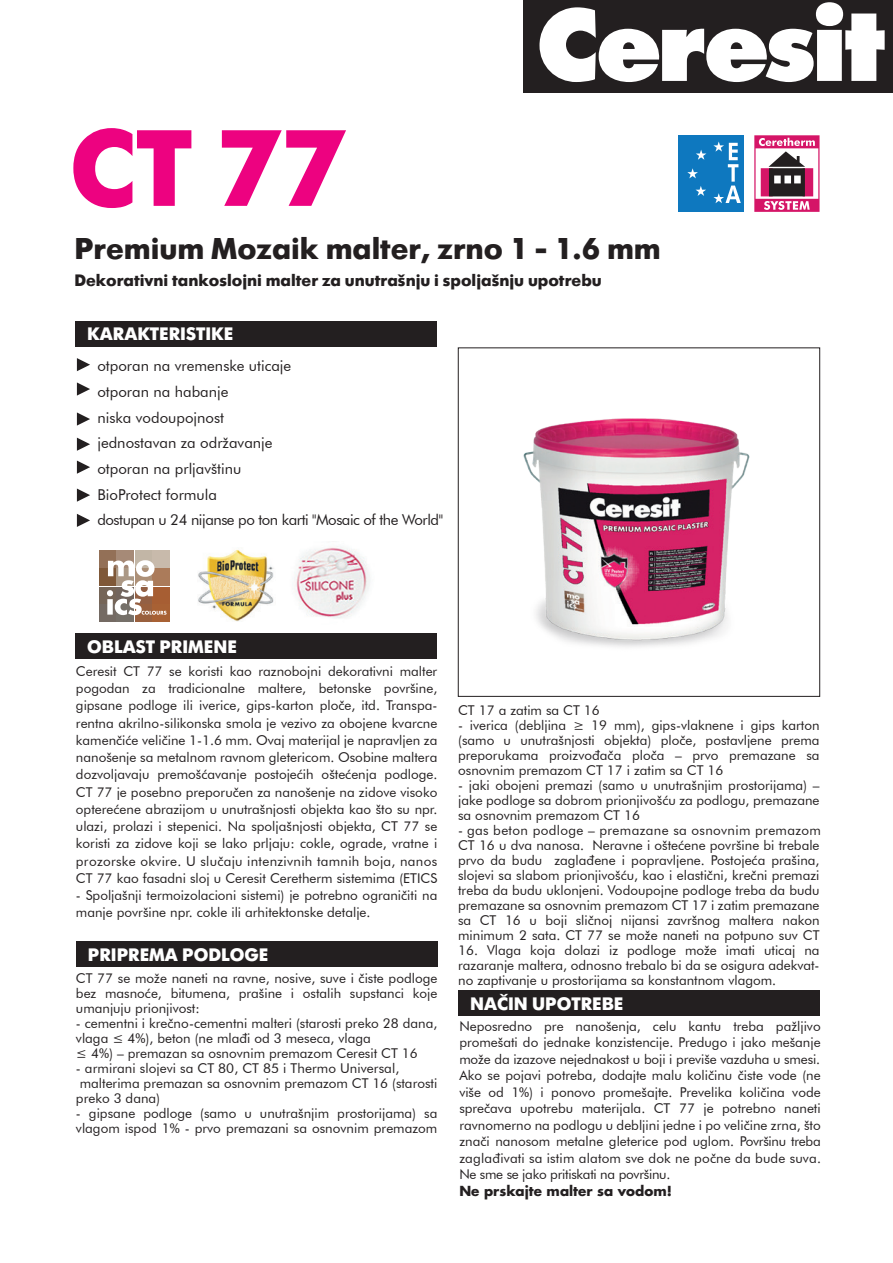
<style>
.page{position:relative;width:893px;height:1263px;background:#fff}
.page>*{position:absolute;margin:0;border:0;box-sizing:border-box;transform-origin:0 0}
.t1{font:700 108px "Futuris TT";color:#ed0280}
.t2{font:700 30px "Futura Futuris";color:#231f20}
.t3{font:700 18px "Futura Futuris";color:#fff}
.t4{font:700 16.5px "Futura Futuris";color:#231f20}
.t5{font:15px/25.7px "Futura BT";color:#231f20}
.t6{font:13.5px/15px "Futura BT";color:#231f20;text-align:justify}
.t7{font:700 13.5px "Futura";color:#231f20}
</style>
<div class="page">
<img style="left:294px;top:547px;width:76px;height:72px">
<div style="left:75px;top:321px;width:362px;height:25px;background:#231f20"></div>
<div style="left:523px;top:0;width:370px;height:93px;background:#231f20"></div>
<svg style="left:539px;top:2px;width:346px;height:80px"></svg>
<div style="left:458px;top:990px;width:362px;height:26px;background:#231f20"></div>
<div style="left:75px;top:633px;width:362px;height:26px;background:#231f20"></div>
<svg style="left:77px;top:438px;width:13px;height:13px"></svg>
<svg style="left:77px;top:461px;width:13px;height:13px"></svg>
<svg style="left:77px;top:488px;width:13px;height:14px"></svg>
<svg style="left:77px;top:514px;width:13px;height:13px"></svg>
<svg style="left:77px;top:412px;width:13px;height:14px"></svg>
<svg style="left:77px;top:358px;width:13px;height:13px"></svg>
<svg style="left:77px;top:382px;width:13px;height:14px"></svg>
<div style="left:76px;top:941px;width:361px;height:25px;background:#231f20"></div>
<svg style="left:754px;top:135px;width:65px;height:77px"></svg>
<div style="left:679px;top:135px;width:65px;height:77px;background:#0e78bf"></div>
<svg style="left:696px;top:150px;width:10px;height:10px"></svg>
<svg style="left:687px;top:168px;width:11px;height:10px"></svg>
<svg style="left:695px;top:186px;width:11px;height:10px"></svg>
<svg style="left:713px;top:142px;width:28px;height:61px"></svg>
<div style="left:458px;top:348px;width:362px;height:348px;border:1px solid #231f20"></div>
<img style="left:523px;top:418px;width:227px;height:229px">
<img style="left:198px;top:549px;width:76px;height:72px">
<div style="left:99px;top:551px;width:18px;height:17px;background:#937057"></div>
<div style="left:117px;top:551px;width:17px;height:17px;background:#a68a77"></div>
<div style="left:99px;top:568px;width:18px;height:17px;background:#7f5838"></div>
<div style="left:135px;top:551px;width:18px;height:17px;background:#c2b6a6"></div>
<div style="left:153px;top:551px;width:17px;height:17px;background:#c8baab"></div>
<div style="left:153px;top:568px;width:17px;height:17px;background:#ab7b5a"></div>
<div style="left:99px;top:587px;width:18px;height:17px;background:#756558"></div>
<div style="left:99px;top:604px;width:18px;height:18px;background:#746a63"></div>
<div style="left:117px;top:604px;width:17px;height:18px;background:#767069"></div>
<div style="left:153px;top:587px;width:17px;height:17px;background:#a75e33"></div>
<div style="left:135px;top:604px;width:18px;height:18px;background:#99603e"></div>
<div style="left:153px;top:604px;width:17px;height:18px;background:#a86134"></div>
<svg style="left:107px;top:560px;width:60px;height:55px"></svg>
<h1 class="t1" style="left:70px;top:104px;width:278px">CT 77</h1>
<h2 class="t2" style="left:74px;top:231px;width:588px">Premium Mozaik malter, zrno 1 - 1.6 mm</h2>
<p class="t4" style="left:74px;top:271px;width:529px">Dekorativni tankoslojni malter za unutrašnju i spoljašnju upotrebu</p>
<h3 class="t3" style="left:87px;top:323px;width:148px">KARAKTERISTIKE</h3>
<p class="t5" style="left:97px;top:353px;width:347px">otporan na vremenske uticaje<br>otporan na habanje<br>niska vodoupojnost<br>jednostavan za održavanje<br>otporan na prljavštinu<br>BioProtect formula<br>dostupan u 24 nijanse po ton karti "Mosaic of the World"</p>
<h3 class="t3" style="left:87px;top:636px;width:151px">OBLAST PRIMENE</h3>
<p class="t6" style="left:76px;top:662px;width:363px;line-height:17.2px">Ceresit CT 77 se koristi kao raznobojni dekorativni malter pogodan za tradicionalne maltere, betonske površine, gipsane podloge ili iverice, gips-karton ploče, itd. Transpa&shy;rentna akrilno-silikonska smola je vezivo za obojene kvarcne kamenčiće veličine 1-1.6 mm. Ovaj materijal je napravljen za nanošenje sa metalnom ravnom gletericom. Osobine maltera dozvoljavaju premošćavanje postojećih oštećenja podloge.<br>CT 77 je posebno preporučen za nanošenje na zidove visoko opterećene abrazijom u unutrašnjosti objekta kao što su npr. ulazi, prolazi i stepenici. Na spoljašnjosti objekta, CT 77 se koristi za zidove koji se lako prljaju: cokle, ograde, vratne i prozorske okvire. U slučaju intenzivnih tamnih boja, nanos CT 77 kao fasadni sloj u Ceresit Ceretherm sistemima (ETICS</p>
<p class="t6" style="left:76px;top:887px;width:363px;line-height:17.2px">- Spoljašnji termoizolacioni sistemi) je potrebno ograničiti na manje površine npr. cokle ili arhitektonske detalje.</p>
<h3 class="t3" style="left:88px;top:943px;width:182px">PRIPREMA PODLOGE</h3>
<p class="t6" style="left:76px;top:970px;width:363px">CT 77 se može naneti na ravne, nosive, suve i čiste podloge bez masnoće, bitumena, prašine i ostalih supstanci koje umanjuju prionjivost:</p>
<p class="t6" style="left:76px;top:1015px;width:363px;text-align:left">- cementni i krečno-cementni malteri (starosti preko 28 dana, vlaga ≤ 4%), beton (ne mlađi od 3 meseca, vlaga<br>≤ 4%) – premazan sa osnovnim premazom Ceresit CT 16</p>
<p class="t6" style="left:76px;top:1060px;width:363px;text-align:left">- armirani slojevi sa CT 80, CT 85 i Thermo Universal, malterima premazan sa osnovnim premazom CT 16 (starosti preko 3 dana)</p>
<p class="t6" style="left:76px;top:1105px;width:363px">- gipsane podloge (samo u unutrašnjim prostorijama) sa vlagom ispod 1% - prvo premazani sa osnovnim premazom</p>
<p class="t6" style="left:458px;top:703px;width:143px">CT 17 a zatim sa CT 16</p>
<p class="t6" style="left:458px;top:718px;width:363px">- iverica (debljina ≥ 19 mm), gips-vlaknene i gips karton (samo u unutrašnjosti objekta) ploče, postavljene prema preporukama proizvođača ploča – prvo premazane sa osnovnim premazom CT 17 i zatim sa CT 16</p>
<p class="t6" style="left:458px;top:778px;width:363px">- jaki obojeni premazi (samo u unutrašnjim prostorijama) – jake podloge sa dobrom prionjivošću za podlogu, premazane sa osnovnim premazom CT 16</p>
<p class="t6" style="left:458px;top:823px;width:364px">- gas beton podloge – premazane sa osnovnim premazom CT 16 u dva nanosa. Neravne i oštećene površine bi trebale prvo da budu zaglađene i popravljene. Postojeća prašina, slojevi sa slabom prionjivošću, kao i elastični, krečni premazi treba da budu uklonjeni. Vodoupojne podloge treba da budu premazane sa osnovnim premazom CT 17 i zatim premazane sa CT 16 u boji sličnoj nijansi završnog maltera nakon minimum 2 sata. CT 77 se može naneti na potpuno suv CT</p>
<p class="t6" style="left:458px;top:943px;width:363px">16. Vlaga koja dolazi iz podloge može imati uticaj na razaranje maltera, odnosno trebalo bi da se osigura adekvat&shy;no zaptivanje u prostorijama sa konstantnom vlagom.</p>
<h3 class="t3" style="left:470px;top:993px;width:155px">NAČIN UPOTREBE</h3>
<p class="t6" style="left:459px;top:1017px;width:363px;line-height:16.5px">Neposredno pre nanošenja, celu kantu treba pažljivo promešati do jednake konzistencije. Predugo i jako mešanje može da izazove nejednakost u boji i previše vazduha u smesi.<br>Ako se pojavi potreba, dodajte malu količinu čiste vode (ne više od 1%) i ponovo promešajte. Prevelika količina vode sprečava upotrebu materijala. CT 77 je potrebno naneti ravnomerno na podlogu u debljini jedne i po veličine zrna, što znači nanosom metalne gleterice pod uglom. Površinu treba zaglađivati sa istim alatom sve dok ne počne da bude suva.<br>Ne sme se jako pritiskati na površinu.</p>
<p class="t7" style="left:459px;top:1181px;width:214px">Ne prskajte malter sa vodom!</p>
</div>
